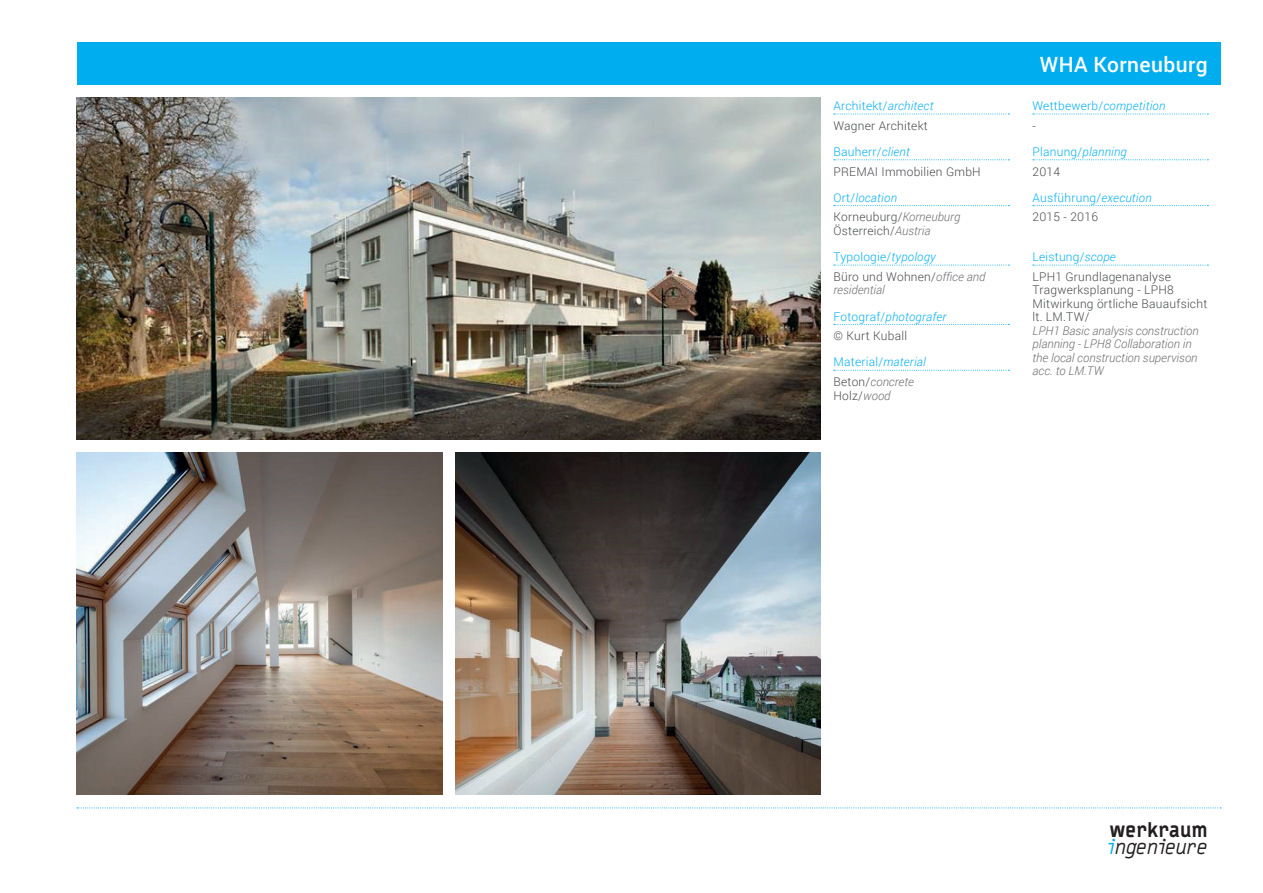
<style>
.page{position:relative;width:1263px;height:893px;background:#fff}
.page>*{position:absolute;margin:0;border:0;box-sizing:border-box;transform-origin:0 0}
.t1{font:500 21px "Roboto";letter-spacing:.02em;color:#fff}
.t2{font:italic 21px "Typestar OT";letter-spacing:-.03em;color:#231f20}
.t3{font:900 20.4px "Typestar OT";letter-spacing:-.005em;color:#231f20}
.t4{font:300 12px/13.5px "Roboto";letter-spacing:.02em;color:#46494b}
.t5{font:italic 300 12px/13.5px "Roboto";color:#6c6d70}
.t6{font:300 12px "Roboto";letter-spacing:.02em;color:#00aeef}
.t7{font:italic 300 12px "Roboto";letter-spacing:.02em;color:#00aeef}
.s1{font-style:italic}
.s2{font-style:normal}
.s3{font-style:italic;color:#6c6d70}
.s4{font-style:normal;color:#46494b}
.s5{color:#00aeef}
</style>
<div class="page">
<div style="left:77px;top:43px;width:1143px;height:42px;background:#00aeef"></div>
<svg style="left:77px;top:808px;width:1144px;height:1px"></svg>
<img style="left:77px;top:98px;width:744px;height:342px">
<img style="left:77px;top:453px;width:365px;height:342px">
<img style="left:455px;top:453px;width:366px;height:342px">
<svg style="left:834px;top:114px;width:175px;height:1px"></svg>
<svg style="left:834px;top:159px;width:175px;height:1px"></svg>
<svg style="left:834px;top:205px;width:175px;height:1px"></svg>
<svg style="left:1033px;top:114px;width:175px;height:1px"></svg>
<svg style="left:1033px;top:159px;width:175px;height:1px"></svg>
<svg style="left:1033px;top:205px;width:175px;height:1px"></svg>
<svg style="left:834px;top:265px;width:175px;height:1px"></svg>
<svg style="left:834px;top:370px;width:175px;height:1px"></svg>
<svg style="left:834px;top:324px;width:175px;height:1px"></svg>
<svg style="left:1033px;top:265px;width:175px;height:1px"></svg>
<p class="t6" style="left:833px;top:98px;width:101px">Architekt/<span class="s1">architect</span></p>
<p class="t4" style="left:833px;top:118px;width:96px">Wagner Architekt</p>
<p class="t6" style="left:833px;top:143px;width:78px">Bauherr/<span class="s1">client</span></p>
<p class="t4" style="left:833px;top:164px;width:149px">PREMAI Immobilien GmbH</p>
<p class="t7" style="left:833px;top:189px;width:65px"><span class="s2">Ort/</span>location</p>
<p class="t4" style="left:833px;top:210px;width:128px">Korneuburg/<span class="s3">Korneuburg<br></span>Österreich/<span class="s3">Austria</span></p>
<p class="t6" style="left:833px;top:249px;width:104px">Typologie/<span class="s1">typology</span></p>
<p class="t5" style="left:833px;top:269px;width:153px"><span class="s4">Büro und Wohnen/</span>office and residential</p>
<p class="t7" style="left:833px;top:308px;width:114px"><span class="s2">Fotograf/</span>photografer</p>
<p class="t4" style="left:833px;top:329px;width:75px">© Kurt Kuball</p>
<p class="t6" style="left:833px;top:354px;width:94px">Material/<span class="s1">material</span></p>
<p class="t5" style="left:833px;top:375px;width:82px"><span class="s4">Beton/</span>concrete<br><span class="s4">Holz/</span>wood</p>
<h1 class="t1" style="left:1040px;top:49px;width:169px">WHA Korneuburg</h1>
<p class="t6" style="left:1032px;top:98px;width:134px">Wettbewerb/<span class="s1">competition</span></p>
<p class="t4" style="left:1032px;top:118px;width:5px">-</p>
<p class="t6" style="left:1032px;top:143px;width:96px">Planung/<span class="s1">planning</span></p>
<p class="t4" style="left:1032px;top:164px;width:29px">2014</p>
<p class="t6" style="left:1032px;top:189px;width:121px">Ausführung/<span class="s1">execution</span></p>
<p class="t4" style="left:1032px;top:210px;width:67px">2015 - 2016</p>
<p class="t6" style="left:1032px;top:249px;width:85px">Leistung/<span class="s1">scope</span></p>
<p class="t4" style="left:1032px;top:269px;width:176px">LPH1 Grundlagenanalyse<br>Tragwerksplanung - LPH8<br>Mitwirkung örtliche Bauaufsicht lt. LM.TW/</p>
<p class="t5" style="left:1032px;top:323px;width:168px">LPH1 Basic analysis construction planning - LPH8 Collaboration in the local construction supervison acc. to LM.TW</p>
<h2 class="t3" style="left:1109px;top:817px;width:100px">werkraum</h2>
<h1 class="t2" style="left:1108px;top:835px;width:101px"><span class="s5">i</span>ngenieure</h1>
</div>
